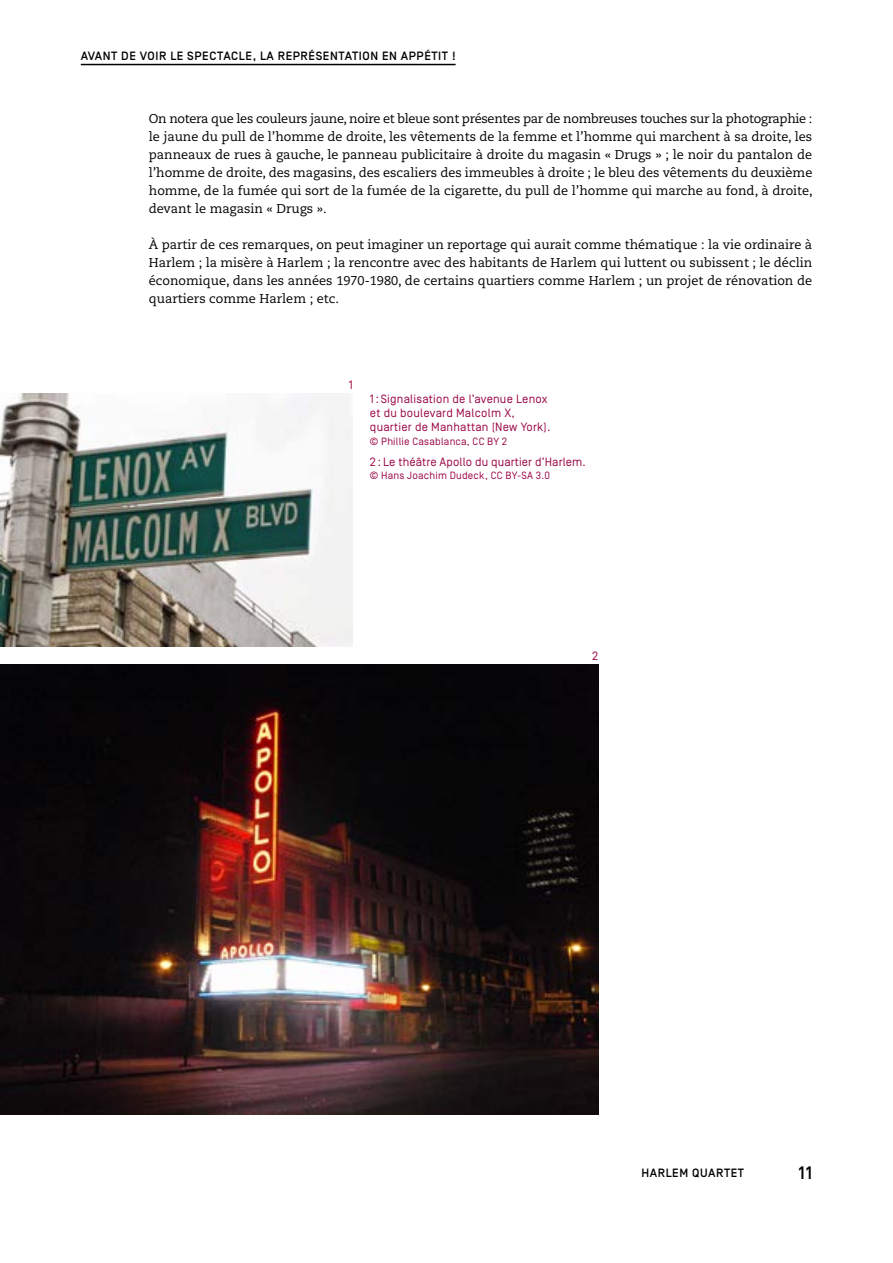
<style>
.page{position:relative;width:893px;height:1263px;background:#fff}
.page>*{position:absolute;margin:0;border:0;box-sizing:border-box;transform-origin:0 0}
.t1{font:500 18px "Simplon BP";color:#000}
.Texte_courant{font:12.75px/18px "Caecilia LT Std";color:#000;text-align:justify}
.Legende{font:12px/14.2px "Simplon BP Regular";letter-spacing:.02em;color:#9a0745}
.t2{font:500 12px "Simplon BP";letter-spacing:.05em;color:#000}
.Legende-2{font:10.5px "Simplon BP Regular";letter-spacing:.02em;color:#9a0745}
</style>
<div class="page">
<hr style="left:81px;top:64px;width:375px;height:1px;background:#000">
<img style="left:0;top:664px;width:598px;height:450px">
<img style="left:0;top:394px;width:353px;height:253px">
<p class="t2" style="left:81px;top:49px;width:16px">AVANT</p>
<p class="t2" style="left:121px;top:49px;width:27px">DE VOIR</p>
<p class="t2" style="left:170px;top:49px;width:26px">LE SPECTACLE</p>
<p class="t2" style="left:253px;top:49px;width:34px">, LA REPRÉSENTATION</p>
<p class="t2" style="left:382px;top:49px;width:27px">EN APPÉTIT</p>
<p class="t2" style="left:452px;top:49px;width:5px">!</p>
<p class="Texte_courant" style="left:149px;top:110px;width:665px">On notera que les couleurs jaune, noire et bleue sont présentes par de nombreuses touches sur la photographie : le jaune du pull de l’homme de droite, les vêtements de la femme et l’homme qui marchent à sa droite, les panneaux de rues à gauche, le panneau publicitaire à droite du magasin « Drugs » ; le noir du pantalon de l’homme de droite, des magasins, des escaliers des immeubles à droite ; le bleu des vêtements du deuxième homme, de la fumée qui sort de la fumée de la cigarette, du pull de l’homme qui marche au fond, à droite, devant le magasin « Drugs ».</p>
<p class="Texte_courant" style="left:149px;top:236px;width:665px">À partir de ces remarques, on peut imaginer un reportage qui aurait comme thématique : la vie ordinaire à Harlem ; la misère à Harlem ; la rencontre avec des habitants de Harlem qui luttent ou subissent ; le déclin économique, dans les années 1970-1980, de certains quartiers comme Harlem ; un projet de rénovation de quartiers comme Harlem ; etc.</p>
<p class="Legende" style="left:349px;top:378px;width:6px">1</p>
<p class="Legende" style="left:370px;top:391px;width:182px">1: Signalisation de l’avenue Lenox et du boulevard Malcolm X, quartier de Manhattan (New York).</p>
<p class="Legende-2" style="left:370px;top:436px;width:139px">© Phillie Casablanca, CC BY 2</p>
<p class="Legende" style="left:370px;top:455px;width:217px">2 : Le théâtre Apollo du quartier d’Harlem.</p>
<p class="Legende-2" style="left:370px;top:469px;width:182px">© Hans Joachim Dudeck, CC BY-SA 3.0</p>
<p class="Legende" style="left:592px;top:648px;width:8px">2</p>
<p class="t2" style="left:641px;top:1166px;width:104px">HARLEM QUARTET</p>
<h1 class="t1" style="left:798px;top:1162px;width:15px">11</h1>
</div>
